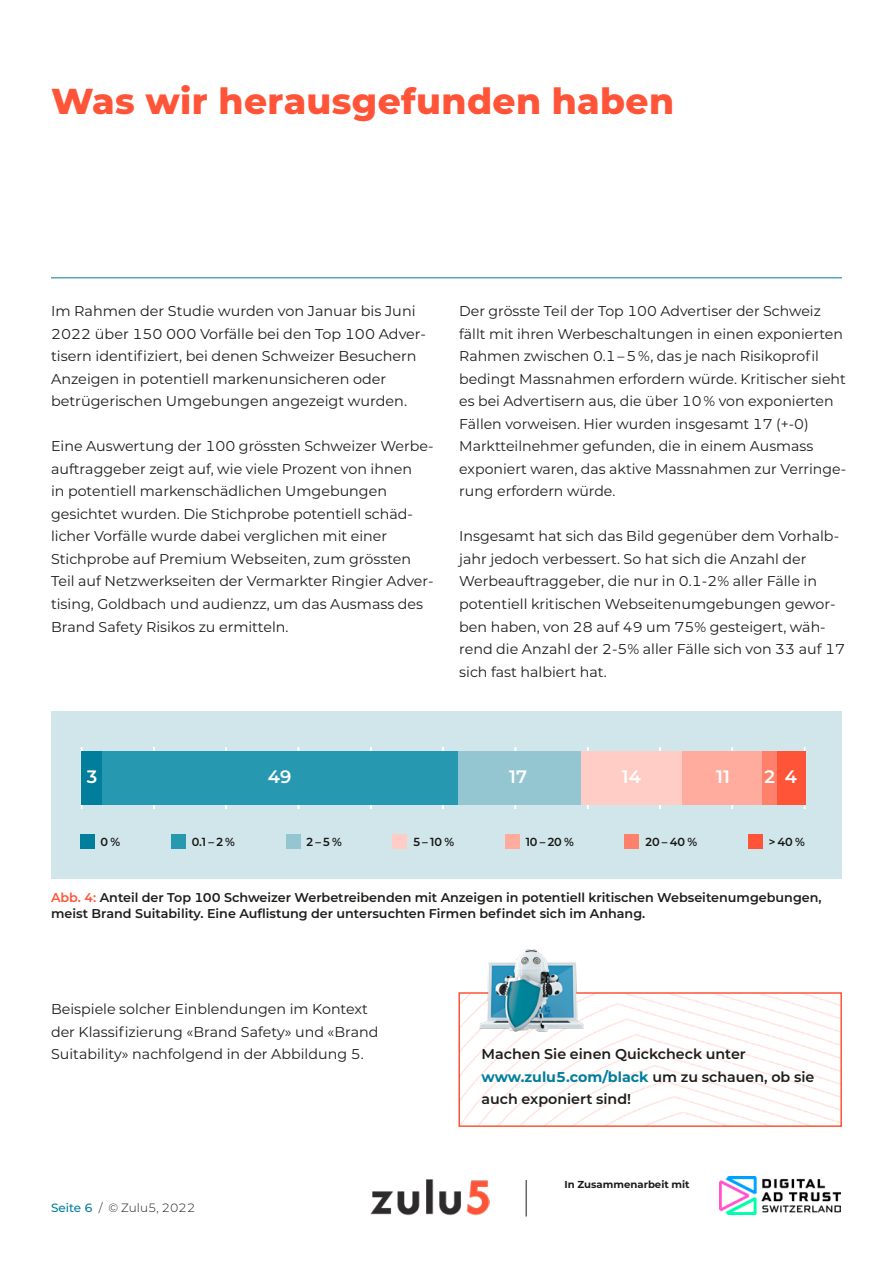
<style>
.page{position:relative;width:893px;height:1263px;background:#fff}
.page>*{position:absolute;margin:0;border:0;box-sizing:border-box;transform-origin:0 0}
._02_headline{font:800 36px "Montserrat";letter-spacing:.01em;color:#ff5438}
.t1{font:600 18px "Montserrat";letter-spacing:.01em;color:#fff}
._01_Grundtext_Montse{font:14.25px/22.5px "Montserrat";color:#1d1d1b}
._01_Grundtext_Montse-2{font:600 14.25px/22.5px "Montserrat";color:#1d1d1b}
._04_Abb{font:600 12.75px/16.5px "Montserrat";color:#1d1d1b}
.t2{font:300 12px "Montserrat";color:#1d1d1b}
.t3{font:600 11.7px "Montserrat";color:#171714}
.t4{font:700 10.05px "Montserrat";color:#1d1d1b}
.s1{color:#ff5438}
.s2{font-weight:500;color:#007e9b}
.s3{font-weight:700;color:#007e9b}
</style>
<div class="page">
<hr style="left:51px;top:277px;width:791px;height:1px;background:#007e9b">
<img style="left:370px;top:1179px;width:119px;height:37px">
<img style="left:719px;top:1177px;width:122px;height:38px">
<hr style="left:526px;top:1180px;width:1px;height:36px;background:#1d1d1b">
<img style="left:461px;top:995px;width:378px;height:129px">
<div style="left:458px;top:992px;width:384px;height:135px;border:2px solid #ff5438"></div>
<div style="left:51px;top:711px;width:791px;height:168px;background:#d1e6eb"></div>
<hr style="left:81px;top:747px;width:1px;height:62px;background:#fff">
<hr style="left:225px;top:747px;width:2px;height:62px;background:#fff">
<hr style="left:370px;top:747px;width:2px;height:62px;background:#fff">
<hr style="left:515px;top:747px;width:1px;height:62px;background:#fff">
<hr style="left:659px;top:747px;width:2px;height:62px;background:#fff">
<hr style="left:804px;top:747px;width:1px;height:62px;background:#fff">
<hr style="left:153px;top:747px;width:2px;height:62px;background:#fff">
<hr style="left:298px;top:747px;width:1px;height:62px;background:#fff">
<hr style="left:442px;top:747px;width:2px;height:62px;background:#fff">
<hr style="left:587px;top:747px;width:1px;height:62px;background:#fff">
<hr style="left:731px;top:747px;width:2px;height:62px;background:#fff">
<div style="left:81px;top:751px;width:22px;height:53px;background:#007e9b"></div>
<div style="left:103px;top:751px;width:355px;height:53px;background:#2698af"></div>
<div style="left:458px;top:751px;width:123px;height:53px;background:#94c6d2"></div>
<div style="left:581px;top:751px;width:101px;height:53px;background:#ffcdc6"></div>
<div style="left:682px;top:751px;width:80px;height:53px;background:#ffac9f"></div>
<div style="left:762px;top:751px;width:15px;height:53px;background:#ff816c"></div>
<div style="left:777px;top:751px;width:29px;height:53px;background:#ff5438"></div>
<div style="left:625px;top:834px;width:14px;height:14px;background:#ff816c"></div>
<div style="left:748px;top:834px;width:14px;height:14px;background:#ff5438"></div>
<div style="left:505px;top:834px;width:14px;height:14px;background:#ffac9f"></div>
<div style="left:286px;top:834px;width:14px;height:14px;background:#94c6d2"></div>
<div style="left:171px;top:834px;width:14px;height:14px;background:#2698af"></div>
<div style="left:80px;top:834px;width:14px;height:14px;background:#007e9b"></div>
<div style="left:393px;top:834px;width:14px;height:14px;background:#ffcdc6"></div>
<img style="left:472px;top:949px;width:122px;height:83px">
<p class="_02_headline" style="left:51px;top:75px;width:625px">Was wir herausgefunden haben</p>
<p class="_01_Grundtext_Montse" style="left:51px;top:300px;width:376px">Im Rahmen der Studie wurden von Januar bis Juni 2022 über 150 000 Vorfälle bei den Top 100 Adver&shy;tisern identifiziert, bei denen Schweizer Besuchern Anzeigen in potentiell markenunsicheren oder betrügerischen Umgebungen angezeigt wurden.</p>
<p class="_01_Grundtext_Montse" style="left:51px;top:435px;width:384px">Eine Auswertung der 100 grössten Schweizer Werbe&shy;auftraggeber zeigt auf, wie viele Prozent von ihnen<br>in potentiell markenschädlichen Umgebungen gesichtet wurden. Die Stichprobe potentiell schäd&shy;licher Vorfälle wurde dabei verglichen mit einer Stichprobe auf Premium Webseiten, zum grössten Teil auf Netzwerkseiten der Vermarkter Ringier Adver&shy;tising, Goldbach und audienzz, um das Ausmass des Brand Safety Risikos zu ermitteln.</p>
<p class="_01_Grundtext_Montse" style="left:459px;top:300px;width:388px">Der grösste Teil der Top 100 Advertiser der Schweiz fällt mit ihren Werbeschaltungen in einen exponierten Rahmen zwischen 0.1 – 5 %, das je nach Risikoprofil bedingt Massnahmen erfordern würde. Kritischer sieht es bei Advertisern aus, die über 10 % von exponierten Fällen vorweisen. Hier wurden insgesamt 17 (+-0)<br>Marktteilnehmer gefunden, die in einem Ausmass exponiert waren, das aktive Massnahmen zur Verringe&shy;rung erfordern würde.</p>
<p class="_01_Grundtext_Montse" style="left:459px;top:525px;width:387px">Insgesamt hat sich das Bild gegenüber dem Vorhalb&shy;jahr jedoch verbessert. So hat sich die Anzahl der Werbeauftraggeber, die nur in 0.1-2% aller Fälle in potentiell kritischen Webseitenumgebungen gewor&shy;ben haben, von 28 auf 49 um 75% gesteigert, wäh&shy;rend die Anzahl der 2-5% aller Fälle sich von 33 auf 17 sich fast halbiert hat.</p>
<p class="t1" style="left:87px;top:764px;width:12px">3</p>
<p class="t1" style="left:268px;top:764px;width:25px">49</p>
<p class="t1" style="left:509px;top:764px;width:19px">17</p>
<p class="t1" style="left:622px;top:764px;width:21px">14</p>
<p class="t1" style="left:716px;top:764px;width:15px">11</p>
<p class="t1" style="left:764px;top:764px;width:34px">2 4</p>
<p class="t3" style="left:101px;top:833px;width:21px">0 %</p>
<p class="t3" style="left:192px;top:833px;width:45px">0.1 – 2 %</p>
<p class="t3" style="left:306px;top:833px;width:37px">2 – 5 %</p>
<p class="t3" style="left:413px;top:833px;width:42px">5 – 10 %</p>
<p class="t3" style="left:526px;top:833px;width:50px">10 – 20 %</p>
<p class="t3" style="left:645px;top:833px;width:53px">20 – 40 %</p>
<p class="t3" style="left:769px;top:833px;width:38px">&gt; 40 %</p>
<p class="_04_Abb" style="left:51px;top:888px;width:772px"><span class="s1">Abb. 4:</span> Anteil der Top 100 Schweizer Werbetreibenden mit Anzeigen in potentiell kritischen Webseitenumgebungen, meist Brand Suitability. Eine Auflistung der untersuchten Firmen befindet sich im Anhang.</p>
<p class="_01_Grundtext_Montse" style="left:51px;top:997px;width:329px">Beispiele solcher Einblendungen im Kontext der Klassifizierung «Brand Safety» und «Brand<br>Suitability» nachfolgend in der Abbildung 5.</p>
<p class="t2" style="left:51px;top:1199px;width:146px"><span class="s2">Seite 6</span> / © Zulu5, 2022</p>
<p class="_01_Grundtext_Montse-2" style="left:482px;top:1042px;width:334px">Machen Sie einen Quickcheck unter <span class="s3">www.zulu5.com/black</span> um zu schauen, ob sie auch exponiert sind!</p>
<p class="t4" style="left:564px;top:1177px;width:127px">In Zusammenarbeit mit</p>
</div>
